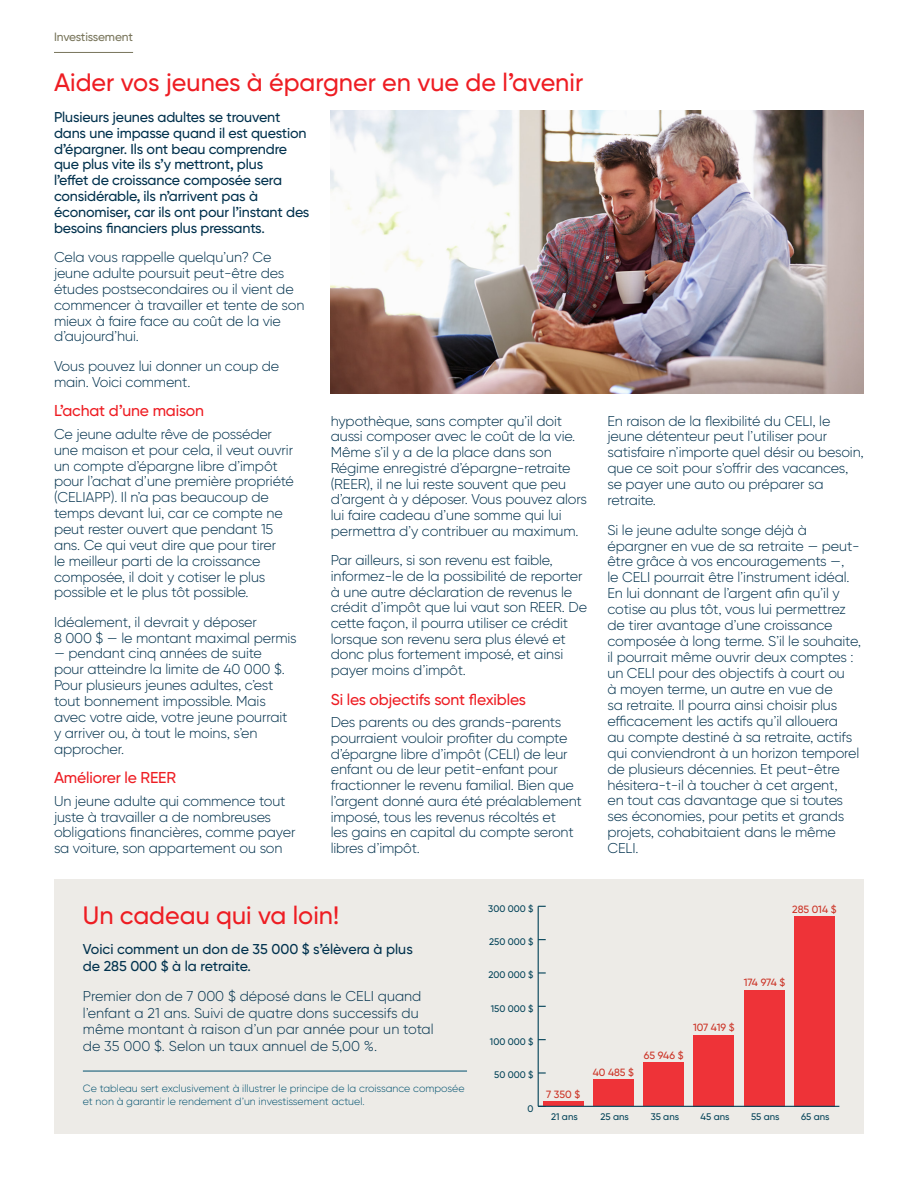
<style>
.page{position:relative;width:918px;height:1188px;background:#fff}
.page>*{position:absolute;margin:0;border:0;box-sizing:border-box;transform-origin:0 0}
.t1{font:500 25.2px "Gilroy BN";color:#ee1d23}
.t2{font:500 15.75px "Gilroy BN";letter-spacing:-.01em;color:#ee1d23}
.t3{font:300 14.25px/15.9px "Gilroy BN";letter-spacing:-.01em;color:#00314d}
.t4{font:500 14.25px/15.9px "Gilroy BN";letter-spacing:-.01em;color:#00314d}
.t5{font:500 12px "Gilroy BN";letter-spacing:-.015em;color:#78755b}
.t6{font:300 10.5px/13.5px "Gilroy BN";color:#01516f}
.t7{font:500 10.5px "Gilroy BN";letter-spacing:-.005em;color:#cc3427}
.t8{font:500 9.6px "Gilroy BN";color:#024258}
</style>
<div class="page">
<hr style="left:54px;top:52px;width:79px;height:1px;background:#78755b">
<div style="left:54px;top:879px;width:810px;height:255px;background:#edebe7"></div>
<hr style="left:538px;top:906px;width:1px;height:200px;background:#024258">
<svg style="left:538px;top:1072px;width:8px;height:2px"></svg>
<svg style="left:538px;top:972px;width:8px;height:2px"></svg>
<div style="left:543px;top:1101px;width:41px;height:5px;background:#ee3338"></div>
<div style="left:593px;top:1079px;width:41px;height:27px;background:#ee3338"></div>
<div style="left:643px;top:1062px;width:41px;height:44px;background:#ee3338"></div>
<div style="left:694px;top:1035px;width:40px;height:71px;background:#ee3338"></div>
<div style="left:744px;top:990px;width:40px;height:116px;background:#ee3338"></div>
<div style="left:794px;top:916px;width:41px;height:190px;background:#ee3338"></div>
<hr style="left:538px;top:1106px;width:301px;height:1px;background:#024258">
<hr style="left:83px;top:1071px;width:384px;height:1px;background:#01516f">
<img style="left:331px;top:110px;width:533px;height:284px">
<p class="t5" style="left:54px;top:30px;width:81px">Investissement</p>
<p class="t1" style="left:54px;top:66px;width:531px">Aider vos jeunes à épargner en vue de l’avenir</p>
<p class="t4" style="left:54px;top:109px;width:257px">Plusieurs jeunes adultes se trouvent dans une impasse quand il est question d’épargner. Ils ont beau comprendre que plus vite ils s’y mettront, plus<br>l’effet de croissance composée sera considérable, ils n’arrivent pas à économiser, car ils ont pour l’instant des besoins financiers plus pressants.</p>
<p class="t3" style="left:54px;top:249px;width:252px">Cela vous rappelle quelqu’un? Ce jeune adulte poursuit peut-être des études postsecondaires ou il vient de commencer à travailler et tente de son mieux à faire face au coût de la vie d’aujourd’hui.</p>
<p class="t3" style="left:54px;top:358px;width:227px">Vous pouvez lui donner un coup de main. Voici comment.</p>
<p class="t2" style="left:54px;top:401px;width:152px">L’achat d’une maison</p>
<p class="t3" style="left:54px;top:426px;width:241px">Ce jeune adulte rêve de posséder une maison et pour cela, il veut ouvrir un compte d’épargne libre d’impôt pour l’achat d’une première propriété (CELIAPP). Il n’a pas beaucoup de temps devant lui, car ce compte ne peut rester ouvert que pendant 15 ans. Ce qui veut dire que pour tirer<br>le meilleur parti de la croissance composée, il doit y cotiser le plus possible et le plus tôt possible.</p>
<p class="t3" style="left:54px;top:614px;width:244px">Idéalement, il devrait y déposer<br>8 000 $ — le montant maximal permis</p>
<p class="t3" style="left:54px;top:645px;width:235px">— pendant cinq années de suite pour atteindre la limite de 40 000 $.<br>Pour plusieurs jeunes adultes, c’est tout bonnement impossible. Mais avec votre aide, votre jeune pourrait y arriver ou, à tout le moins, s’en approcher.</p>
<p class="t2" style="left:54px;top:768px;width:124px">Améliorer le REER</p>
<p class="t3" style="left:54px;top:793px;width:243px">Un jeune adulte qui commence tout juste à travailler a de nombreuses obligations financières, comme payer sa voiture, son appartement ou son</p>
<p class="t3" style="left:331px;top:413px;width:258px">hypothèque, sans compter qu’il doit aussi composer avec le coût de la vie.<br>Même s’il y a de la place dans son Régime enregistré d’épargne-retraite (REER), il ne lui reste souvent que peu d’argent à y déposer. Vous pouvez alors lui faire cadeau d’une somme qui lui permettra d’y contribuer au maximum.</p>
<p class="t3" style="left:331px;top:552px;width:258px">Par ailleurs, si son revenu est faible, informez-le de la possibilité de reporter à une autre déclaration de revenus le crédit d’impôt que lui vaut son REER. De cette façon, il pourra utiliser ce crédit lorsque son revenu sera plus élevé et donc plus fortement imposé, et ainsi payer moins d’impôt.</p>
<p class="t2" style="left:331px;top:689px;width:197px">Si les objectifs sont flexibles</p>
<p class="t3" style="left:331px;top:714px;width:253px">Des parents ou des grands-parents pourraient vouloir profiter du compte d’épargne libre d’impôt (CELI) de leur enfant ou de leur petit-enfant pour fractionner le revenu familial. Bien que l’argent donné aura été préalablement imposé, tous les revenus récoltés et<br>les gains en capital du compte seront libres d’impôt.</p>
<p class="t3" style="left:607px;top:412px;width:258px">En raison de la flexibilité du CELI, le jeune détenteur peut l’utiliser pour satisfaire n’importe quel désir ou besoin, que ce soit pour s’offrir des vacances, se payer une auto ou préparer sa retraite.</p>
<p class="t3" style="left:607px;top:522px;width:255px">Si le jeune adulte songe déjà à épargner en vue de sa retraite — peut&shy;être grâce à vos encouragements —,<br>le CELI pourrait être l’instrument idéal.<br>En lui donnant de l’argent afin qu’il y cotise au plus tôt, vous lui permettrez de tirer avantage d’une croissance composée à long terme. S’il le souhaite, il pourrait même ouvrir deux comptes : un CELI pour des objectifs à court ou<br>à moyen terme, un autre en vue de<br>sa retraite. Il pourra ainsi choisir plus efficacement les actifs qu’il allouera<br>au compte destiné à sa retraite, actifs qui conviendront à un horizon temporel de plusieurs décennies. Et peut-être hésitera-t-il à toucher à cet argent,<br>en tout cas davantage que si toutes ses économies, pour petits et grands projets, cohabitaient dans le même CELI.</p>
<p class="t8" style="left:488px;top:902px;width:47px">300 000 $</p>
<p class="t7" style="left:792px;top:903px;width:46px">285 014 $</p>
<p class="t1" style="left:83px;top:900px;width:258px">Un cadeau qui va loin!</p>
<p class="t4" style="left:83px;top:941px;width:331px;line-height:16.6px">Voici comment un don de 35 000 $ s’élèvera à plus de 285 000 $ à la retraite.</p>
<p class="t3" style="left:83px;top:988px;width:352px;line-height:16.6px">Premier don de 7 000 $ déposé dans le CELI quand l’enfant a 21 ans. Suivi de quatre dons successifs du même montant à raison d’un par année pour un total de 35 000 $. Selon un taux annuel de 5,00 %.</p>
<p class="t6" style="left:83px;top:1081px;width:383px">Ce tableau sert exclusivement à illustrer le principe de la croissance composée et non à garantir le rendement d’un investissement actuel.</p>
<p class="t7" style="left:546px;top:1088px;width:35px">7 350 $</p>
<p class="t8" style="left:489px;top:936px;width:46px">250 000 $</p>
<p class="t8" style="left:488px;top:969px;width:47px">200 000 $</p>
<p class="t7" style="left:744px;top:976px;width:43px">174 974 $</p>
<p class="t8" style="left:491px;top:1002px;width:44px">150 000 $</p>
<p class="t7" style="left:693px;top:1021px;width:43px">107 419 $</p>
<p class="t8" style="left:490px;top:1036px;width:45px">100 000 $</p>
<p class="t7" style="left:644px;top:1049px;width:41px">65 946 $</p>
<p class="t7" style="left:593px;top:1066px;width:43px">40 485 $</p>
<p class="t8" style="left:494px;top:1069px;width:41px">50 000 $</p>
<p class="t8" style="left:527px;top:1102px;width:8px">0</p>
<p class="t8" style="left:551px;top:1111px;width:28px">21 ans</p>
<p class="t8" style="left:601px;top:1111px;width:30px">25 ans</p>
<p class="t8" style="left:651px;top:1111px;width:30px">35 ans</p>
<p class="t8" style="left:701px;top:1111px;width:30px">45 ans</p>
<p class="t8" style="left:751px;top:1111px;width:30px">55 ans</p>
<p class="t8" style="left:801px;top:1111px;width:30px">65 ans</p>
</div>
